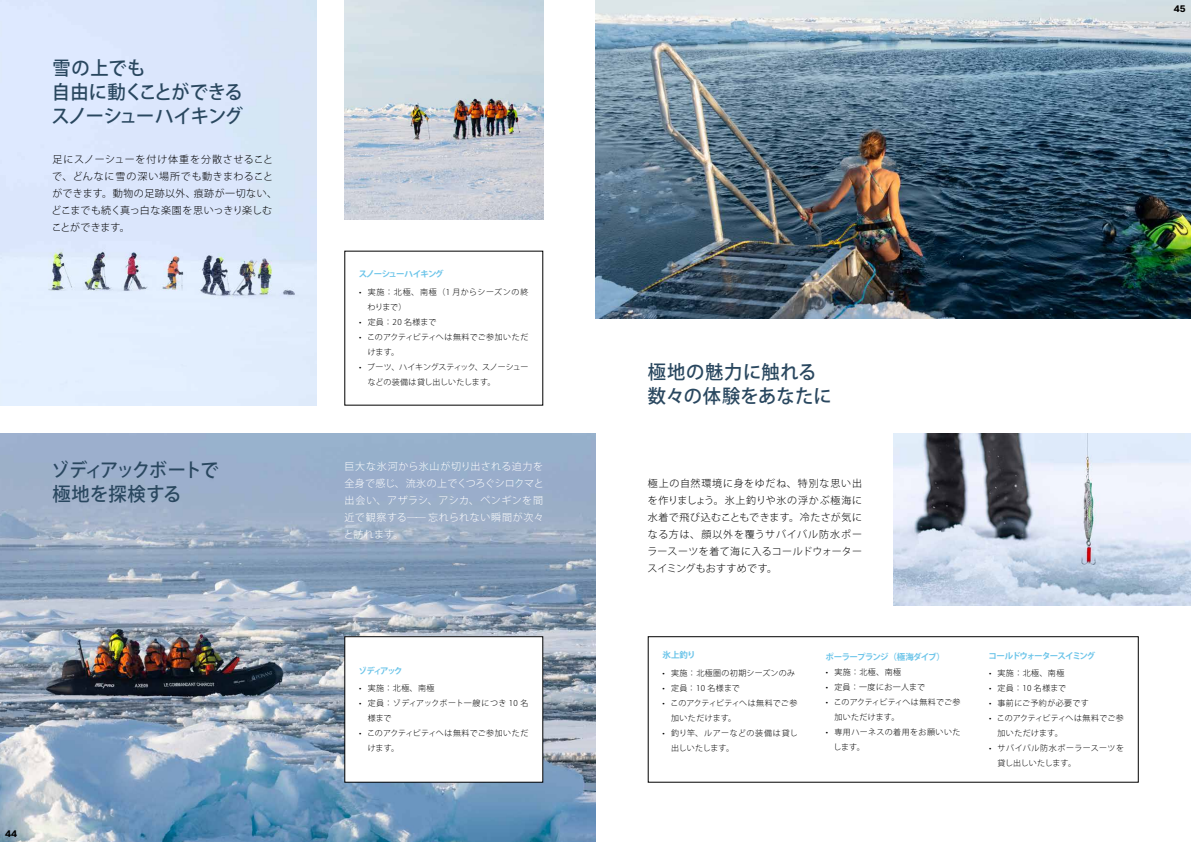
<style>
.page{position:relative;width:1191px;height:842px;background:#fff}
.page>*{position:absolute;margin:0;border:0;box-sizing:border-box;transform-origin:0 0}
.t1{font:500 19px/24px "Koz Go Pro";letter-spacing:-.03em;color:#29475f;scale:.96 1}
.t2{font:500 19px/24px "Koz Go Pro";letter-spacing:.02em;color:#29475f;scale:.96 1}
.t3{font:500 19px/24px "Koz Go Pro";letter-spacing:-.07em;color:#29475f;scale:.96 1}
.t4{font:300 10px/17px "Koz Go Pro";letter-spacing:.04em;color:#000}
.t5{font:300 10px/17px "Koz Go Pro";letter-spacing:.04em;color:#fff;text-align:justify}
.t6{font:9.5px "Grtsk Variable";color:#000}
.t7{font:700 8.5px "Koz Go Pro";letter-spacing:-.1em;color:#6bc4e9}
.t8{font:700 8.5px "Koz Go Pro";letter-spacing:-.08em;color:#6bc4e9}
.t9{font:300 8px/15px "Koz Go Pro";letter-spacing:.03em;color:#000}
.t10{font:300 8px/15px "Koz Go Pro";letter-spacing:.06em;color:#000}
.t11{font:300 8px/15px "Koz Go Pro";letter-spacing:-.01em;color:#000}
.t12{font:300 8px "Koz Go Pro";letter-spacing:.05em;color:#000}
</style>
<div class="page">
<div style="left:0;top:0;width:316px;height:405px;background:#dce8fc"></div>
<img style="left:344px;top:0;width:199px;height:220px">
<img style="left:595px;top:0;width:596px;height:319px">
<img style="left:893px;top:434px;width:298px;height:171px">
<img style="left:0;top:434px;width:595px;height:408px">
<div style="left:345px;top:637px;width:198px;height:145px;background:#fff"></div>
<div style="left:344px;top:636px;width:199px;height:146px;border:1px solid #000"></div>
<div style="left:648px;top:636px;width:490px;height:146px;border:1px solid #000"></div>
<h1 class="t1" style="left:51px;top:57px;width:201px">雪の上でも<br>自由に動くことができるスノーシューハイキング</h1>
<p class="t4" style="left:52px;top:151px;width:227px">足にスノーシューを付け体重を分散させることで、どんなに雪の深い場所でも動きまわることができます。動物の足跡以外、痕跡が一切ない、どこまでも続く真っ白な楽園を思いっきり楽しむことができます。</p>
<p class="t7" style="left:359px;top:269px;width:87px">スノーシューハイキング</p>
<p class="t10" style="left:368px;top:284px;width:162px;text-indent:-8px">• 実施：北極、南極（1 月からシーズンの終わりまで）</p>
<p class="t9" style="left:359px;top:314px;width:79px">• 定員：20 名様まで</p>
<p class="t9" style="left:368px;top:329px;width:162px;text-indent:-9px">• このアクティビティへは無料でご参加いただけます。</p>
<p class="t11" style="left:368px;top:359px;width:162px;text-indent:-9px">• ブーツ、ハイキングスティック、スノーシューなどの装備は貸し出しいたします。</p>
<h1 class="t3" style="left:51px;top:459px;width:176px">ゾディアックボートで極地を探検する</h1>
<p class="t5" style="left:344px;top:458px;width:202px">巨大な氷河から氷山が切り出される迫力を全身で感じ、流氷の上でくつろぐシロクマと出会い、アザラシ、アシカ、ペンギンを間近で観察する―― 忘れられない瞬間が次々と訪れます。</p>
<p class="t6" style="left:5px;top:828px;width:14px">44</p>
<p class="t7" style="left:358px;top:665px;width:46px">ゾディアック</p>
<p class="t9" style="left:359px;top:681px;width:77px">• 実施：北極、南極</p>
<p class="t9" style="left:368px;top:696px;width:162px;text-indent:-9px">• 定員：ゾディアックボート一艘につき 10 名様まで</p>
<p class="t9" style="left:368px;top:726px;width:162px;text-indent:-9px">• このアクティビティへは無料でご参加いただけます。</p>
<p class="t6" style="left:1173px;top:3px;width:13px">45</p>
<h1 class="t2" style="left:648px;top:361px;width:193px">極地の魅力に触れる数々の体験をあなたに</h1>
<p class="t4" style="left:647px;top:475px;width:216px;text-align:justify">極上の自然環境に身をゆだね、特別な思い出を作りましょう。氷上釣りや氷の浮かぶ極海に水着で飛び込むこともできます。冷たさが気になる方は、顔以外を覆うサバイバル防水ポーラースーツを着て海に入るコールドウォータースイミングもおすすめです。</p>
<p class="t7" style="left:662px;top:650px;width:34px">氷上釣り</p>
<p class="t12" style="left:662px;top:668px;width:134px">• 実施：北極圏の初期シーズンのみ</p>
<p class="t9" style="left:662px;top:680px;width:79px">• 定員：10 名様まで</p>
<p class="t9" style="left:671px;top:695px;width:128px;text-indent:-9px">• このアクティビティへは無料でご参加いただけます。</p>
<p class="t9" style="left:671px;top:725px;width:128px;text-indent:-9px">• 釣り竿、ルアーなどの装備は貸し出しいたします。</p>
<p class="t8" style="left:825px;top:651px;width:121px">ポーラープランジ（極海ダイブ）</p>
<p class="t9" style="left:826px;top:664px;width:77px">• 実施：北極、南極</p>
<p class="t9" style="left:826px;top:679px;width:101px">• 定員：一度にお一人まで</p>
<p class="t9" style="left:834px;top:694px;width:128px;text-indent:-9px">• このアクティビティへは無料でご参加いただけます。</p>
<p class="t10" style="left:833px;top:724px;width:129px;text-indent:-8px">• 専用ハーネスの着用をお願いいたします。</p>
<p class="t7" style="left:988px;top:650px;width:108px">コールドウォータースイミング</p>
<p class="t9" style="left:989px;top:666px;width:77px">• 実施：北極、南極</p>
<p class="t9" style="left:989px;top:681px;width:79px">• 定員：10 名様まで</p>
<p class="t12" style="left:989px;top:698px;width:110px">• 事前にご予約が必要です　</p>
<p class="t9" style="left:997px;top:711px;width:128px;text-indent:-9px">• このアクティビティへは無料でご参加いただけます。</p>
<p class="t9" style="left:997px;top:741px;width:128px;text-indent:-9px">• サバイバル防水ポーラースーツを貸し出しいたします。</p>
</div>
